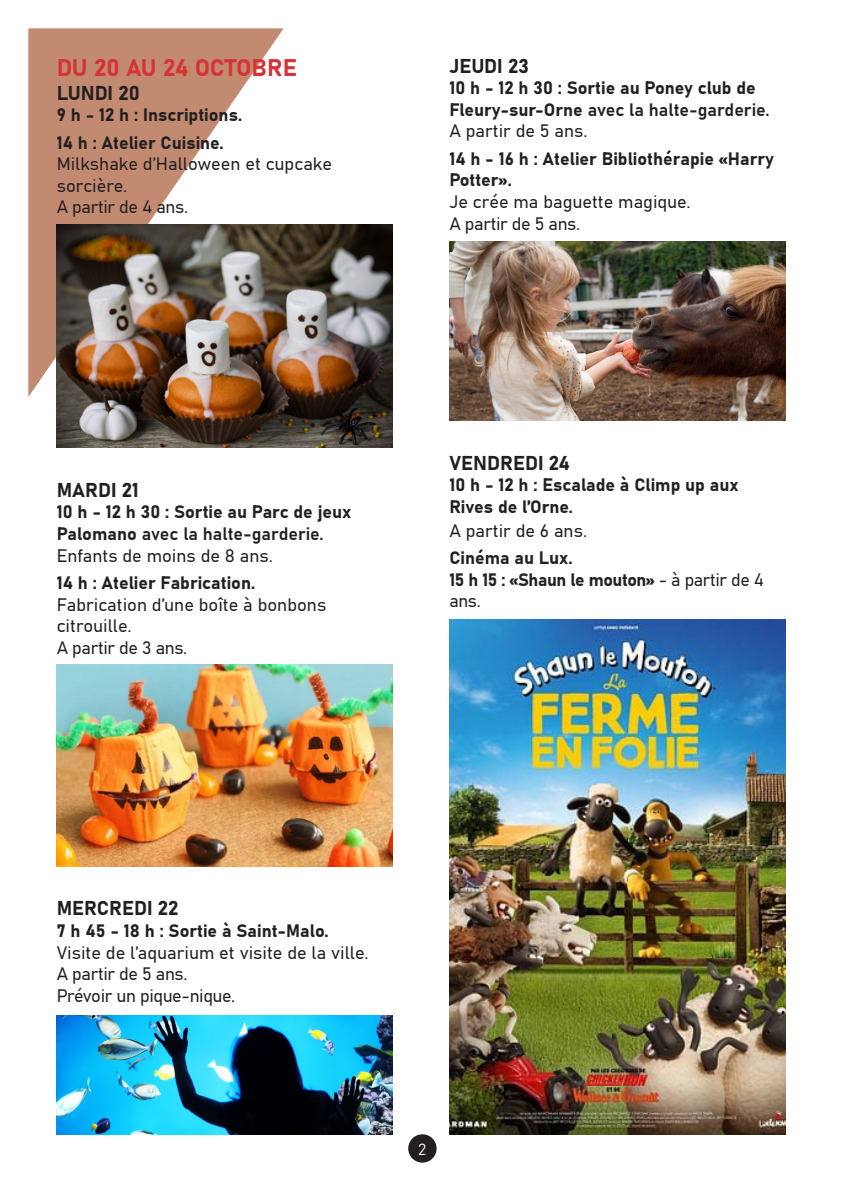
<style>
.page{position:relative;width:842px;height:1191px;background:#fff}
.page>*{position:absolute;margin:0;border:0;box-sizing:border-box;transform-origin:0 0}
.t1{font:24px "Bahnschrift";letter-spacing:-.005em;color:#d53335}
.t2{font:20px "Bahnschrift";color:#231f20}
.t3{font:18px/21.6px "Bahnschrift";color:#231f20}
.t4{font:18px/21.6px "Bahnschrift";letter-spacing:-.02em;color:#231f20}
.t5{font:16px "Bahnschrift";color:#fff}
</style>
<div class="page">
<svg style="left:28px;top:28px;width:256px;height:369px;fill:#c38a72"></svg>
<div style="left:408px;top:1134px;width:29px;height:28px;background:#231f20;border-radius:50%"></div>
<img style="left:57px;top:224px;width:336px;height:223px">
<img style="left:449px;top:241px;width:336px;height:179px">
<img style="left:57px;top:665px;width:336px;height:201px">
<img style="left:56px;top:1015px;width:337px;height:119px">
<img style="left:449px;top:619px;width:336px;height:515px">
<p class="t1" style="left:57px;top:49px;width:242px">DU 20 AU 24 OCTOBRE</p>
<p class="t2" style="left:57px;top:78px;width:85px">LUNDI 20</p>
<p class="t3" style="left:57px;top:103px;width:187px">9 h - 12 h : Inscriptions.</p>
<p class="t3" style="left:57px;top:130px;width:168px">14 h : Atelier Cuisine.</p>
<p class="t3" style="left:57px;top:152px;width:277px">Milkshake d’Halloween et cupcake sorcière.</p>
<p class="t4" style="left:57px;top:195px;width:133px">A partir de 4 ans.</p>
<p class="t2" style="left:57px;top:474px;width:84px">MARDI 21</p>
<p class="t3" style="left:57px;top:500px;width:296px">10 h - 12 h 30 : Sortie au Parc de jeux<br>Palomano avec la halte-garderie.</p>
<p class="t3" style="left:57px;top:543px;width:218px">Enfants de moins de 8 ans.</p>
<p class="t3" style="left:57px;top:570px;width:200px">14 h : Atelier Fabrication.</p>
<p class="t3" style="left:57px;top:592px;width:271px">Fabrication d’une boîte à bonbons citrouille.</p>
<p class="t4" style="left:57px;top:635px;width:132px">A partir de 3 ans.</p>
<p class="t2" style="left:449px;top:50px;width:81px">JEUDI 23</p>
<p class="t3" style="left:449px;top:76px;width:322px">10 h - 12 h 30 : Sortie au Poney club de<br>Fleury-sur-Orne avec la halte-garderie.</p>
<p class="t3" style="left:449px;top:119px;width:140px">A partir de 5 ans.</p>
<p class="t3" style="left:449px;top:146px;width:326px">14 h - 16 h : Atelier Bibliothérapie «Harry<br>Potter».</p>
<p class="t3" style="left:449px;top:189px;width:243px">Je crée ma baguette magique.</p>
<p class="t4" style="left:449px;top:211px;width:132px">A partir de 5 ans.</p>
<p class="t2" style="left:449px;top:447px;width:122px">VENDREDI 24</p>
<p class="t3" style="left:449px;top:473px;width:291px">10 h - 12 h : Escalade à Climp up aux<br>Rives de l’Orne.</p>
<p class="t3" style="left:449px;top:518px;width:139px">A partir de 6 ans.</p>
<p class="t3" style="left:449px;top:546px;width:125px">Cinéma au Lux.</p>
<p class="t4" style="left:449px;top:567px;width:316px">15 h 15 : «Shaun le mouton» - à partir de 4 ans.</p>
<p class="t2" style="left:57px;top:893px;width:123px">MERCREDI 22</p>
<p class="t3" style="left:57px;top:918px;width:273px">7 h 45 - 18 h : Sortie à Saint-Malo.</p>
<p class="t3" style="left:57px;top:940px;width:313px">Visite de l’aquarium et visite de la ville.</p>
<p class="t4" style="left:57px;top:962px;width:132px">A partir de 5 ans.</p>
<p class="t4" style="left:57px;top:983px;width:180px">Prévoir un pique-nique.</p>
<p class="t5" style="left:418px;top:1137px;width:10px">2</p>
</div>
